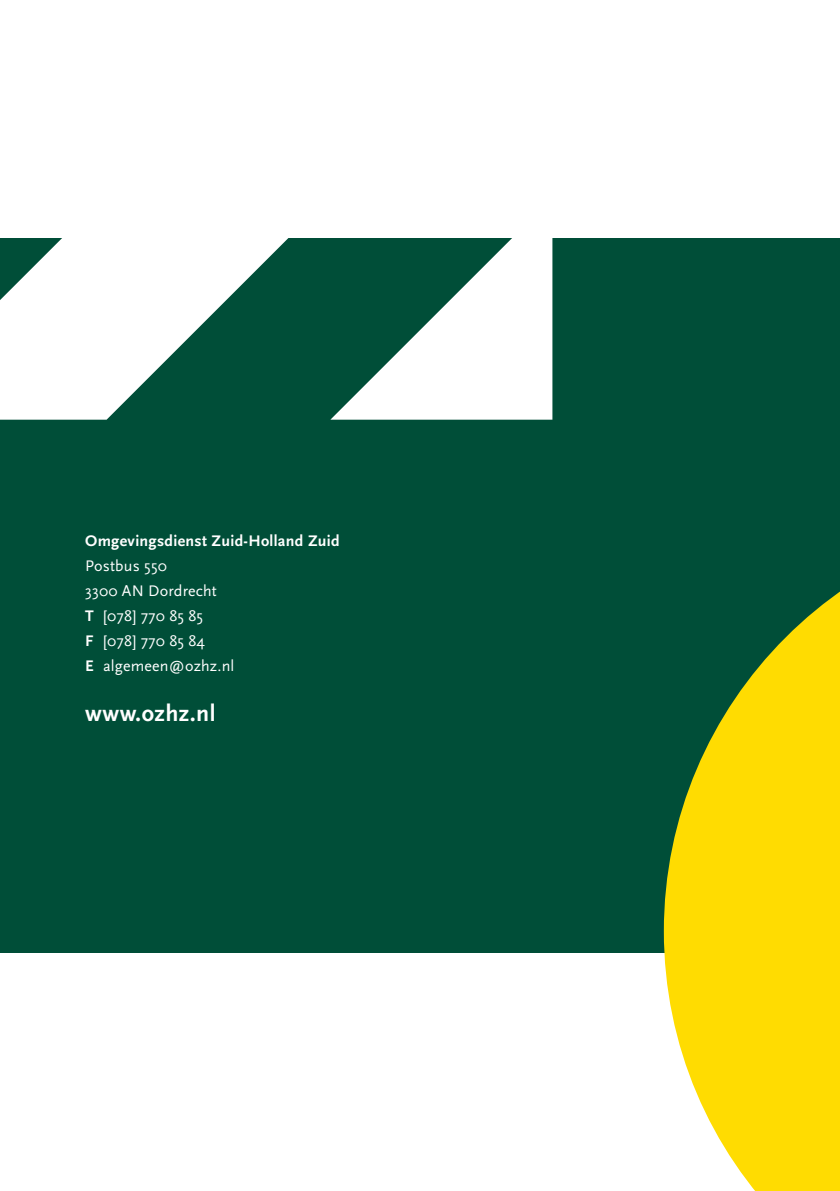
<style>
.page{position:relative;width:840px;height:1191px;background:#fff}
.page>*{position:absolute;margin:0;border:0;box-sizing:border-box;transform-origin:0 0}
.t1{font:700 24px "Scala Sans LF";letter-spacing:.02em;color:#fff}
.t2{font:16px "Scala Sans";letter-spacing:.01em;color:#fff}
.t3{font:700 16px "Scala Sans LF";letter-spacing:.02em;color:#fff}
.s1{font-family:"Scala Sans LF";font-weight:700}
</style>
<div class="page">
<div style="left:0;top:238px;width:839px;height:714px;background:#004e38"></div>
<div style="left:526px;top:238px;width:26px;height:182px;background:#fff"></div>
<svg style="left:0;top:238px;width:526px;height:182px;fill:#fff"></svg>
<svg style="left:663px;top:592px;width:176px;height:599px;fill:#ffdc01"></svg>
<p class="t3" style="left:85px;top:532px;width:256px">Omgevingsdienst Zuid-Holland Zuid</p>
<p class="t2" style="left:85px;top:557px;width:83px">Postbus 550</p>
<p class="t2" style="left:85px;top:582px;width:133px">3300 AN Dordrecht</p>
<p class="t2" style="left:85px;top:607px;width:119px"><span class="s1">T</span> [078] 770 85 85</p>
<p class="t2" style="left:85px;top:632px;width:121px"><span class="s1">F</span> [078] 770 85 84</p>
<p class="t2" style="left:85px;top:657px;width:151px"><span class="s1">E</span> algemeen@ozhz.nl</p>
<p class="t1" style="left:85px;top:700px;width:132px">www.ozhz.nl</p>
</div>
